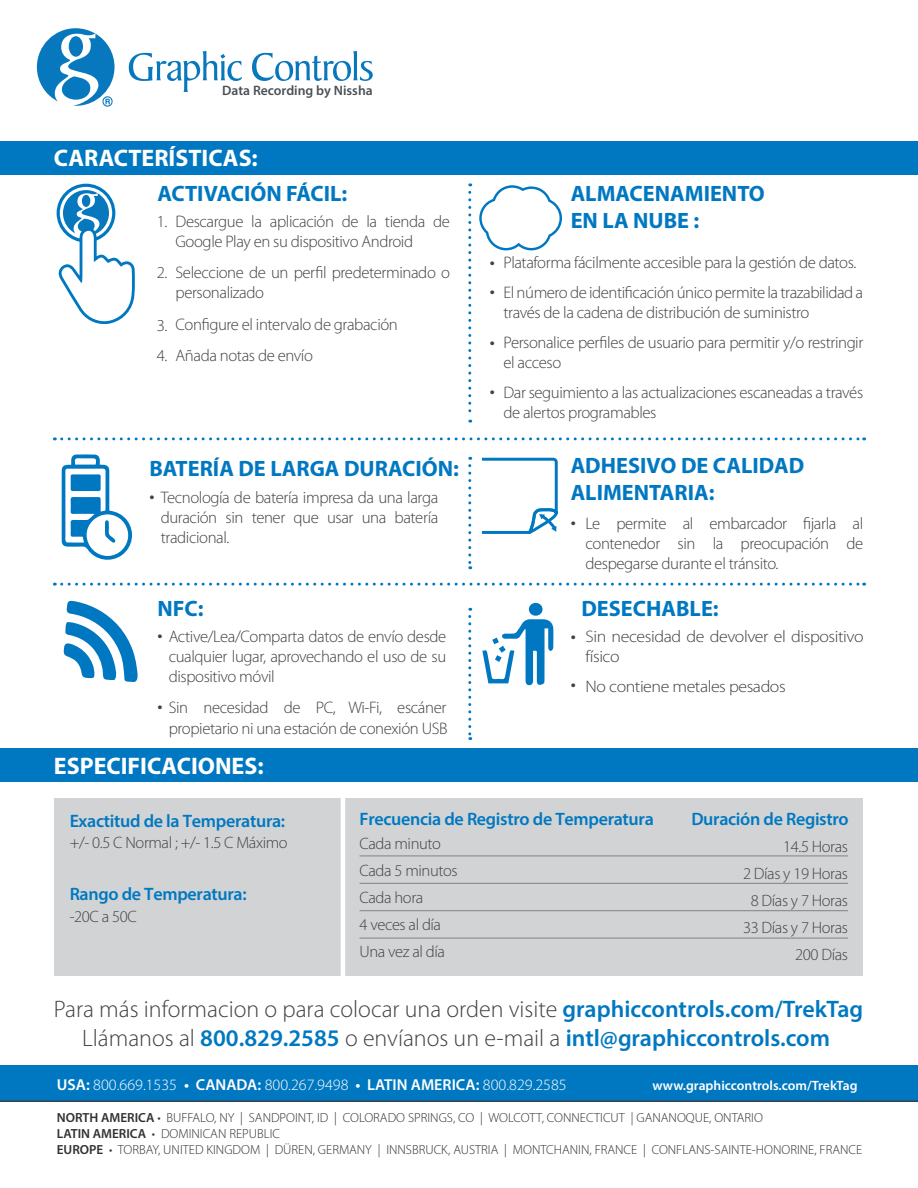
<style>
.page{position:relative;width:918px;height:1188px;background:#fff}
.page>*{position:absolute;margin:0;border:0;box-sizing:border-box;transform-origin:0 0}
.t1{font:300 24px/28.7px "Myriad Pro";color:#414142;text-align:center}
.t2{font:700 24px "Myriad Pro";color:#fff}
.t3{font:700 22.35px/26.7px "Myriad Pro";color:#0078c1}
.t4{font:600 18px "Myriad Pro";letter-spacing:-.015em;color:#0078c1}
.t5{font:18px/29.4px "Myriad Pro";color:#414142}
.t6{font:300 16.8px/20.1px "Myriad Pro";letter-spacing:-.025em;color:#414142}
.t7{font:300 16.8px/20.1px "Myriad Pro";letter-spacing:-.025em;color:#414142;scale:1.07 1}
.t8{font:300 16.5px/27px "Myriad Pro";letter-spacing:-.025em;color:#424243}
.t9{font:300 15.9px "Myriad Pro";color:#fff}
.t10{font:600 13.65px "Myriad Pro";color:#4a5056}
.t11{font:600 13.5px "Myriad Pro";color:#fff}
.t12{font:300 13.2px/15.9px "Myriad Pro";color:#323031}
.s1{font-weight:400;font-size:18px}
.s2{font-weight:600;color:#0078c1}
.s3{font-weight:600}
</style>
<div class="page">
<div style="left:55px;top:798px;width:808px;height:178px;background:#d1d3d4"></div>
<svg style="left:129px;top:51px;width:113px;height:41px"></svg>
<svg style="left:252px;top:51px;width:121px;height:30px"></svg>
<svg style="left:37px;top:28px;width:78px;height:79px"></svg>
<div style="left:0;top:1065px;width:918px;height:35px;background:#0078c1"></div>
<hr style="left:0;top:1101px;width:918px;height:1px;background:#323031">
<div style="left:0;top:141px;width:918px;height:34px;background:#0078c1"></div>
<hr style="left:341px;top:790px;width:4px;height:190px;background:#fff">
<hr style="left:360px;top:856px;width:488px;height:1px;background:#808285">
<hr style="left:360px;top:883px;width:488px;height:1px;background:#808285">
<hr style="left:360px;top:910px;width:488px;height:1px;background:#808285">
<hr style="left:360px;top:938px;width:488px;height:1px;background:#808285">
<svg style="left:62px;top:437px;width:803px;height:3px"></svg>
<svg style="left:62px;top:583px;width:803px;height:3px"></svg>
<div style="left:0;top:749px;width:918px;height:33px;background:#0078c1"></div>
<div style="left:57px;top:184px;width:58px;height:58px;border:3px solid #0078c1;border-radius:50%"></div>
<svg style="left:468px;top:192px;width:3px;height:231px"></svg>
<svg style="left:57px;top:190px;width:78px;height:134px"></svg>
<svg style="left:468px;top:466px;width:3px;height:103px"></svg>
<svg style="left:62px;top:454px;width:70px;height:106px"></svg>
<svg style="left:482px;top:457px;width:76px;height:77px"></svg>
<svg style="left:468px;top:608px;width:3px;height:132px"></svg>
<svg style="left:64px;top:600px;width:74px;height:82px"></svg>
<svg style="left:482px;top:619px;width:71px;height:66px"></svg>
<div style="left:529px;top:603px;width:14px;height:13px;background:#0078c1;border-radius:50%"></div>
<svg style="left:499px;top:646px;width:7px;height:7px"></svg>
<svg style="left:492px;top:638px;width:7px;height:6px"></svg>
<svg style="left:495px;top:655px;width:7px;height:7px"></svg>
<svg style="left:479px;top:185px;width:83px;height:65px"></svg>
<p class="t10" style="left:222px;top:82px;width:152px">Data Recording by Nissha</p>
<h1 class="t2" style="left:54px;top:143px;width:205px">CARACTERÍSTICAS:</h1>
<h2 class="t3" style="left:157px;top:179px;width:191px">ACTIVACIÓN FÁCIL:</h2>
<p class="t6" style="left:176px;top:211px;width:276px">Descargue la aplicación de la tienda de<br>Google Play en su dispositivo Android</p>
<p class="t6" style="left:176px;top:263px;width:276px">Seleccione de un perfil predeterminado o personalizado</p>
<p class="t6" style="left:176px;top:309px;width:224px;line-height:31.5px">Configure el intervalo de grabación<br>Añada notas de envío</p>
<p class="t6" style="left:157px;top:211px;width:12px">1.</p>
<p class="t6" style="left:157px;top:263px;width:12px">2.</p>
<p class="t6" style="left:157px;top:311px;width:12px;line-height:30px">3.<br>4.</p>
<p class="t5" style="left:490px;top:247px;width:7px">• •</p>
<p class="t5" style="left:490px;top:327px;width:7px">•</p>
<p class="t5" style="left:490px;top:376px;width:7px">•</p>
<h2 class="t3" style="left:571px;top:179px;width:196px">ALMACENAMIENTO<br>EN LA NUBE :</h2>
<p class="t6" style="left:504px;top:248px;width:361px;line-height:30px">Plataforma fácilmente accesible para la gestión de datos.<br>El número de identificación único permite la trazabilidad a</p>
<p class="t6" style="left:504px;top:298px;width:361px;line-height:30px">través de la cadena de distribución de suministro<br>Personalice perfiles de usuario para permitir y/o restringir</p>
<p class="t6" style="left:504px;top:348px;width:361px;line-height:30px">el acceso<br>Dar seguimiento a las actualizaciones escaneadas a través</p>
<p class="t6" style="left:504px;top:403px;width:154px">de alertos programables</p>
<h2 class="t3" style="left:149px;top:454px;width:311px">BATERÍA DE LARGA DURACIÓN:</h2>
<h2 class="t3" style="left:571px;top:451px;width:235px">ADHESIVO DE CALIDAD<br>ALIMENTARIA:</h2>
<p class="t6" style="left:585px;top:513px;width:279px;text-align:justify">Le permite al embarcador fijarla al contenedor sin la preocupación de despegarse durante el tránsito.</p>
<p class="t6" style="left:161px;top:487px;width:279px;text-align:justify;text-indent:-11px"><span class="s1">•</span> Tecnología de batería impresa da una larga duración sin tener que usar una batería tradicional.</p>
<p class="t5" style="left:571px;top:507px;width:7px">•</p>
<h2 class="t3" style="left:157px;top:594px;width:48px">NFC:</h2>
<p class="t6" style="left:169px;top:626px;width:279px;text-align:justify;text-indent:-11px"><span class="s1">•</span> Active/Lea/Comparta datos de envío desde cualquier lugar, aprovechando el uso de su dispositivo móvil</p>
<p class="t6" style="left:157px;top:698px;width:292px;text-align:right"><span class="s1">•</span> Sin necesidad de PC, Wi-Fi, escáner propietario ni una estación de conexión USB</p>
<h1 class="t2" style="left:54px;top:750px;width:211px">ESPECIFICACIONES:</h1>
<h2 class="t3" style="left:581px;top:594px;width:139px">DESECHABLE:</h2>
<p class="t5" style="left:571px;top:621px;width:7px">•</p>
<p class="t5" style="left:571px;top:669px;width:7px">•</p>
<p class="t7" style="left:586px;top:626px;width:261px">Sin necesidad de devolver el dispositivo físico</p>
<p class="t7" style="left:586px;top:677px;width:189px">No contiene metales pesados</p>
<p class="t4" style="left:70px;top:809px;width:217px">Exactitud de la Temperatura:</p>
<p class="t8" style="left:70px;top:829px;width:219px">+/- 0.5 C Normal ; +/- 1.5 C Máximo</p>
<p class="t4" style="left:70px;top:883px;width:178px">Rango de Temperatura:</p>
<p class="t8" style="left:70px;top:903px;width:69px">-20C a 50C</p>
<p class="t4" style="left:360px;top:808px;width:296px">Frecuencia de Registro de Temperatura</p>
<p class="t4" style="left:691px;top:808px;width:159px">Duración de Registro</p>
<p class="t8" style="left:743px;top:834px;width:106px;text-align:right">14.5 Horas<br>2 Días y 19 Horas<br>8 Días y 7 Horas<br>33 Días y 7 Horas<br>200 Días</p>
<p class="t8" style="left:360px;top:831px;width:100px">Cada minuto<br>Cada 5 minutos<br>Cada hora<br>4 veces al día<br>Una vez al día</p>
<h1 class="t1" style="left:54px;top:995px;width:811px">Para más informacion o para colocar una orden visite <span class="s2">graphiccontrols.com/TrekTag<br></span>Llámanos al <span class="s2">800.829.2585</span> o envíanos un e-mail a <span class="s2">intl@graphiccontrols.com</span></h1>
<p class="t9" style="left:57px;top:1076px;width:511px"><span class="s3">USA:</span> 800.669.1535 <span class="s3">• CANADA:</span> 800.267.9498 <span class="s3">• LATIN AMERICA:</span> 800.829.2585</p>
<p class="t11" style="left:652px;top:1077px;width:207px">www.graphiccontrols.com/TrekTag</p>
<p class="t12" style="left:57px;top:1110px;width:807px"><span class="s3">NORTH AMERICA</span> • BUFFALO, NY | SANDPOINT, ID | COLORADO SPRINGS, CO | WOLCOTT, CONNECTICUT | GANANOQUE, ONTARIO<br><span class="s3">LATIN AMERICA</span> • DOMINICAN REPUBLIC<br><span class="s3">EUROPE</span> • TORBAY, UNITED KINGDOM | DÜREN, GERMANY | INNSBRUCK, AUSTRIA | MONTCHANIN, FRANCE | CONFLANS-SAINTE-HONORINE, FRANCE</p>
</div>
